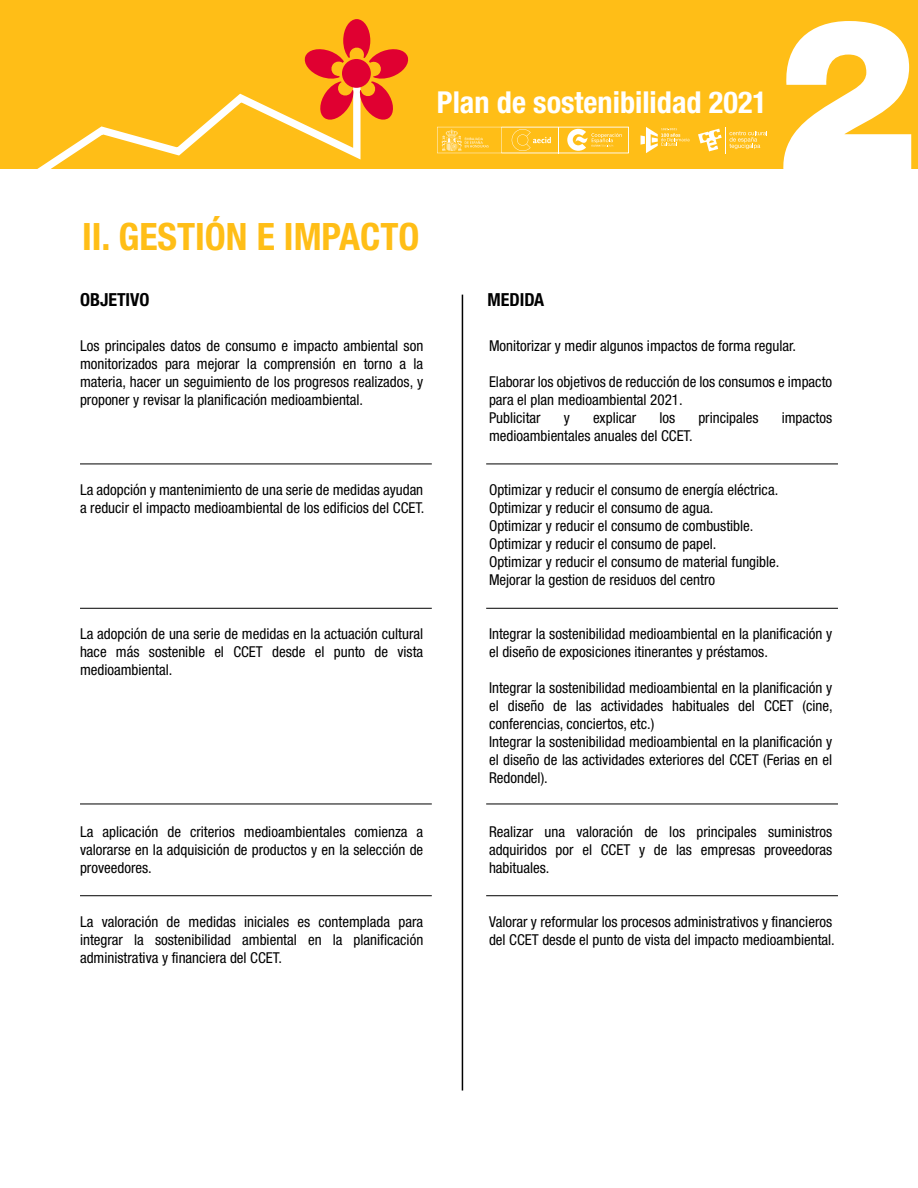
<style>
.page{position:relative;width:918px;height:1188px;background:#fff}
.page>*{position:absolute;margin:0;border:0;box-sizing:border-box;transform-origin:0 0}
.t1{font:900 211.95px "Helvetica Neue";color:#fff}
.t2{font:700 condensed 37.8px "Helvetica Neue";color:#ffbe17}
.t3{font:700 condensed 30.3px "Helvetica Neue";color:#fff}
.t4{font:700 condensed 18px "Helvetica Neue";color:#000}
.t5{font:condensed 15px/18px "Helvetica Neue";color:#000}
</style>
<div class="page">
<div style="left:0;top:0;width:918px;height:169px;background:#ffbe17"></div>
<svg style="left:37px;top:19px;width:372px;height:150px"></svg>
<div style="left:342px;top:59px;width:29px;height:29px;background:#e00031;border-radius:50%"></div>
<hr style="left:462px;top:295px;width:1px;height:796px;background:#000">
<hr style="left:486px;top:464px;width:352px;height:1px;background:#000">
<hr style="left:486px;top:608px;width:352px;height:1px;background:#000">
<hr style="left:486px;top:895px;width:352px;height:1px;background:#000">
<hr style="left:486px;top:804px;width:352px;height:1px;background:#000">
<hr style="left:80px;top:464px;width:352px;height:1px;background:#000">
<hr style="left:80px;top:608px;width:352px;height:1px;background:#000">
<hr style="left:80px;top:895px;width:352px;height:1px;background:#000">
<hr style="left:80px;top:804px;width:352px;height:1px;background:#000">
<svg style="left:698px;top:127px;width:69px;height:26px"></svg>
<svg style="left:641px;top:127px;width:48px;height:26px"></svg>
<svg style="left:437px;top:127px;width:192px;height:26px"></svg>
<h2 class="t2" style="left:82px;top:213px;width:339px">II. GESTIÓN E IMPACTO</h2>
<h3 class="t3" style="left:437px;top:84px;width:332px">Plan de sostenibilidad 2021</h3>
<h1 class="t1" style="left:776px;top:-32px;width:143px">2</h1>
<p class="t4" style="left:80px;top:289px;width:71px">OBJETIVO</p>
<p class="t4" style="left:488px;top:289px;width:58px">MEDIDA</p>
<p class="t5" style="left:80px;top:336px;width:345px;text-align:justify">Los principales datos de consumo e impacto ambiental son monitorizados para mejorar la comprensión en torno a la materia, hacer un seguimiento de los progresos realizados, y proponer y revisar la planificación medioambiental.</p>
<p class="t5" style="left:489px;top:336px;width:309px">Monitorizar y medir algunos impactos de forma regular.</p>
<p class="t5" style="left:489px;top:372px;width:345px">Elaborar los objetivos de reducción de los consumos e impacto para el plan medioambiental 2021.<br>Publicitar</p>
<p class="t5" style="left:564px;top:408px;width:8px">y</p>
<p class="t5" style="left:593px;top:408px;width:45px">explicar</p>
<p class="t5" style="left:659px;top:408px;width:17px">los</p>
<p class="t5" style="left:698px;top:408px;width:62px">principales</p>
<p class="t5" style="left:782px;top:408px;width:52px">impactos</p>
<p class="t5" style="left:489px;top:426px;width:205px">medioambientales anuales del CCET.</p>
<p class="t5" style="left:80px;top:480px;width:346px">La adopción y mantenimiento de una serie de medidas ayudan a reducir el impacto medioambiental de los edificios del CCET.</p>
<p class="t5" style="left:80px;top:624px;width:345px;text-align:justify">La adopción de una serie de medidas en la actuación cultural hace más sostenible el CCET desde el punto de vista medioambiental.</p>
<p class="t5" style="left:80px;top:822px;width:345px;text-align:justify">La aplicación de criterios medioambientales comienza a valorarse en la adquisición de productos y en la selección de proveedores.</p>
<p class="t5" style="left:80px;top:912px;width:345px;text-align:justify">La valoración de medidas iniciales es contemplada para integrar la sostenibilidad ambiental en la planificación administrativa y financiera del CCET.</p>
<p class="t5" style="left:489px;top:480px;width:292px">Optimizar y reducir el consumo de energía eléctrica.<br>Optimizar y reducir el consumo de agua.<br>Optimizar y reducir el consumo de combustible.<br>Optimizar y reducir el consumo de papel.<br>Optimizar y reducir el consumo de material fungible.<br>Mejorar la gestion de residuos del centro</p>
<p class="t5" style="left:489px;top:624px;width:345px">Integrar la sostenibilidad medioambiental en la planificación y el diseño de exposiciones itinerantes y préstamos.</p>
<p class="t5" style="left:489px;top:678px;width:345px">Integrar la sostenibilidad medioambiental en la planificación y el diseño de las actividades habituales del CCET (cine, conferencias, conciertos, etc.)<br>Integrar la sostenibilidad medioambiental en la planificación y el diseño de las actividades exteriores del CCET (Ferias en el Redondel).</p>
<p class="t5" style="left:489px;top:822px;width:345px;text-align:justify">Realizar una valoración de los principales suministros adquiridos por el CCET y de las empresas proveedoras habituales.</p>
<p class="t5" style="left:489px;top:912px;width:347px">Valorar y reformular los procesos administrativos y financieros del CCET desde el punto de vista del impacto medioambiental.</p>
</div>
